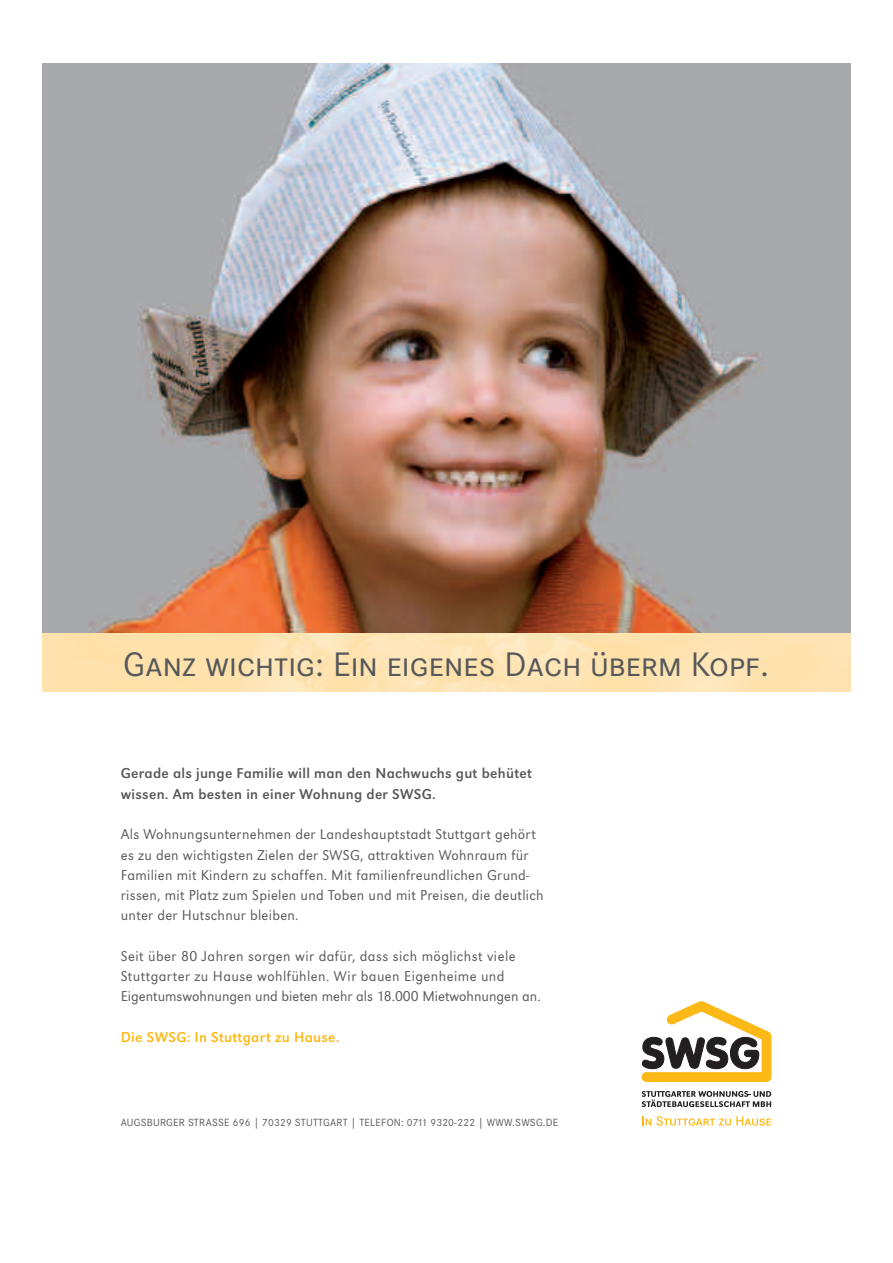
<style>
.page{position:relative;width:893px;height:1263px;background:#fff}
.page>*{position:absolute;margin:0;border:0;box-sizing:border-box;transform-origin:0 0}
.t1{font:35.25px "Corporate SSC";color:#57585a}
.t2{font:300 14.85px/20.2px "URW Grotesk T";letter-spacing:.02em;color:#57585a}
.t3{font:14.85px/20.2px "URW Grotesk T";letter-spacing:.02em;color:#57585a}
.t4{font:14.85px "URW Grotesk T";letter-spacing:.02em;color:#fcb814}
.t5{font:10.8px "Corporate S";letter-spacing:.02em;color:#57585a}
</style>
<div class="page">
<div style="left:43px;top:64px;width:807px;height:584px;background:#a8a9ad"></div>
<img style="left:43px;top:64px;width:734px;height:570px">
<img style="left:43px;top:634px;width:807px;height:57px">
<svg style="left:641px;top:1001px;width:130px;height:106px"></svg>
<svg style="left:642px;top:1116px;width:129px;height:10px"></svg>
<h1 class="t1" style="left:123px;top:643px;width:647px">Ganz wichtig: Ein eigenes Dach überm Kopf.</h1>
<p class="t3" style="left:121px;top:763px;width:413px">Gerade als junge Familie will man den Nachwuchs gut b e hütet wissen. Am besten in einer Wohnung der SWSG.</p>
<p class="t2" style="left:121px;top:824px;width:424px">Als Wohnungsunternehmen der Landeshauptstadt Stuttgart gehört es zu den wichtigsten Zielen der SWSG, attraktiven Wohnraum für Familien mit Kindern zu schaffen. Mit familienfreundlichen Grund&shy;rissen, mit Platz zum Spielen und Toben und mit Preisen, die deutlich unter der Hutschnur bleiben.</p>
<p class="t2" style="left:121px;top:945px;width:421px">Seit über 80 Jahren sorgen wir dafür, dass sich möglichst viele<br>Stuttgarter zu Hause wohlfühlen. Wir bauen Eigenheime und<br>Eigentumswohnungen und bieten mehr als 18.000 Mietwohnungen an.</p>
<p class="t4" style="left:121px;top:1028px;width:220px">Die SWSG: In Stuttgart zu Hause.</p>
<p class="t5" style="left:121px;top:1115px;width:439px">AUGSBURGER STRASSE 696 | 70329 STUTTGART | TELEFON: 0711 9320-222 | WWW.SWSG.DE</p>
</div>
